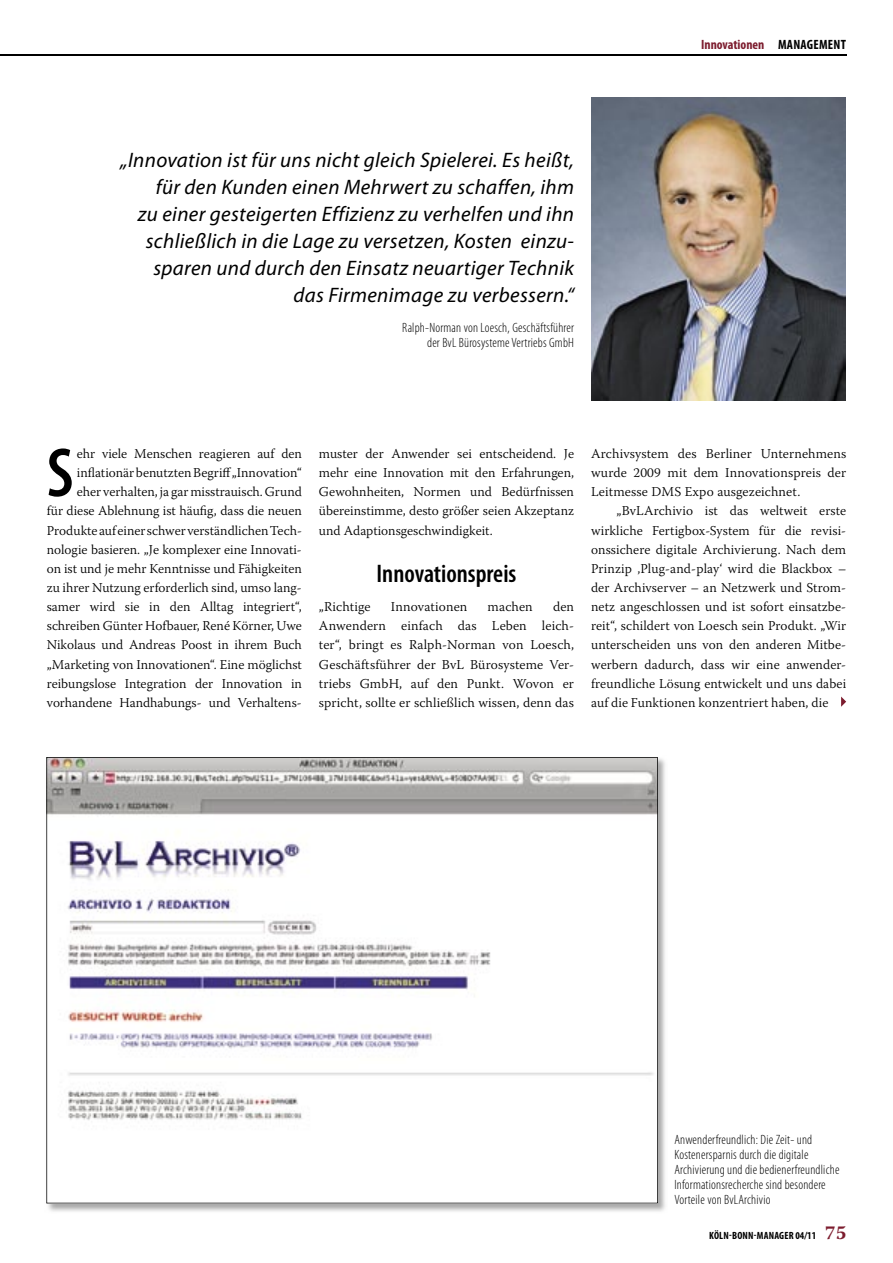
<style>
.page{position:relative;width:893px;height:1263px;background:#fff}
.page>*{position:absolute;margin:0;border:0;box-sizing:border-box;transform-origin:0 0}
.t1{font:600 condensed 70.35px "Myriad Pro";color:#000}
.t2{font:600 condensed 25.5px "Myriad Pro";color:#000}
.t3{font:italic 21px/27px "Myriad Pro";letter-spacing:.015em;color:#000;text-align:right}
.t4{font:300 13.5px/19.2px "Warnock Pro";color:#000;text-align:justify}
.t5{font:300 condensed 13.5px/15px "Myriad Pro";letter-spacing:.015em;color:#000}
.t6{font:700 condensed 13.5px "Myriad Pro";color:#7c1c2e}
.t7{font:700 condensed 10.5px "Myriad Pro";letter-spacing:.02em;color:#000}
.s1{color:#000}
.s2{font-family:"Warnock Pro";font-stretch:normal;font-size:19.5px;color:#7c1c2e}
</style>
<div class="page">
<hr style="left:0;top:55px;width:846px;height:1px;background:#000">
<img style="left:46px;top:758px;width:619px;height:454px">
<svg style="left:46px;top:757px;width:612px;height:446px"></svg>
<img style="left:591px;top:98px;width:254px;height:303px">
<svg style="left:841px;top:696px;width:5px;height:11px"></svg>
<p class="t6" style="left:701px;top:36px;width:146px">Innovationen <span class="s1">MANAGEMENT</span></p>
<p class="t3" style="left:121px;top:147px;width:455px">„Innovation ist für uns nicht gleich Spielerei. Es heißt, für den Kunden einen Mehrwert zu schaffen, ihm<br>zu einer gesteigerten Effizienz zu verhelfen und ihn schließlich in die Lage zu versetzen, Kosten einzu&shy;sparen und durch den Einsatz neuartiger Technik das Firmenimage zu verbessern.“</p>
<p class="t5" style="left:402px;top:320px;width:173px;text-align:right">Ralph-Norman von Loesch, Geschäftsführer der BvL Bürosysteme Vertriebs GmbH</p>
<h1 class="t1" style="left:47px;top:430px;width:28px">S</h1>
<p class="t4" style="left:47px;top:444px;width:257px;text-align:right">ehr viele Menschen reagieren auf den inflationär benutzten Begriff„Innovation“<br>eher verhalten, ja gar misstrauisch. Grund<br>für diese Ablehnung ist häufig, dass die neuen Produkte auf einer schwer verständlichen Tech&shy;nologie basieren. „Je komplexer eine Innovati&shy;on ist und je mehr Kenntnisse und Fähigkeiten zu ihrer Nutzung erforderlich sind, umso lang&shy;samer wird sie in den Alltag integriert“, schreiben Günter Hofbauer, René Körner, Uwe Nikolaus und Andreas Poost in ihrem Buch „Marketing von Innovationen“. Eine möglichst reibungslose Integration der Innovation in vorhandene Handhabungs- und Verhaltens-</p>
<p class="t4" style="left:319px;top:444px;width:257px">muster der Anwender sei entscheidend. Je mehr eine Innovation mit den Erfahrungen, Gewohnheiten, Normen und Bedürfnissen übereinstimme, desto größer seien Akzeptanz und Adaptionsgeschwindigkeit.</p>
<h2 class="t2" style="left:377px;top:558px;width:141px">Innovationspreis</h2>
<p class="t4" style="left:319px;top:597px;width:257px;text-indent:234px">den Anwendern einfach das Leben leich&shy;ter“, bringt es Ralph-Norman von Loesch, Geschäftsführer der BvL Bürosysteme Ver&shy;triebs GmbH, auf den Punkt. Wovon er spricht, sollte er schließlich wissen, denn das</p>
<p class="t4" style="left:319px;top:597px;width:53px">„Richtige</p>
<p class="t4" style="left:391px;top:597px;width:78px">Innovationen</p>
<p class="t4" style="left:488px;top:597px;width:47px">machen</p>
<p class="t4" style="left:591px;top:444px;width:257px">Archivsystem des Berliner Unternehmens wurde 2009 mit dem Innovationspreis der Leitmesse DMS Expo ausgezeichnet.</p>
<p class="t4" style="left:591px;top:501px;width:257px;text-indent:26px">„BvLArchivio ist das weltweit erste wirkliche Fertigbox-System für die revisi&shy;onssichere digitale Archivierung. Nach dem Prinzip ‚Plug-and-play‘ wird die Blackbox – der Archivserver – an Netzwerk und Strom&shy;netz angeschlossen und ist sofort einsatzbe&shy;reit“, schildert von Loesch sein Produkt. „Wir unterscheiden uns von den anderen Mitbe&shy;werbern dadurch, dass wir eine anwender&shy;freundliche Lösung entwickelt und uns dabei auf die Funktionen konzentriert haben, die</p>
<p class="t5" style="left:674px;top:1132px;width:166px">Anwenderfreundlich: Die Zeit- und Kostenersparnis durch die digitale Archivierung und die bedienerfreundliche Informationsrecherche sind besondere Vorteile von BvLArchivio</p>
<p class="t7" style="left:709px;top:1229px;width:139px">KÖLN-BONN-MANAGER 04/11 <span class="s2">75</span></p>
</div>
